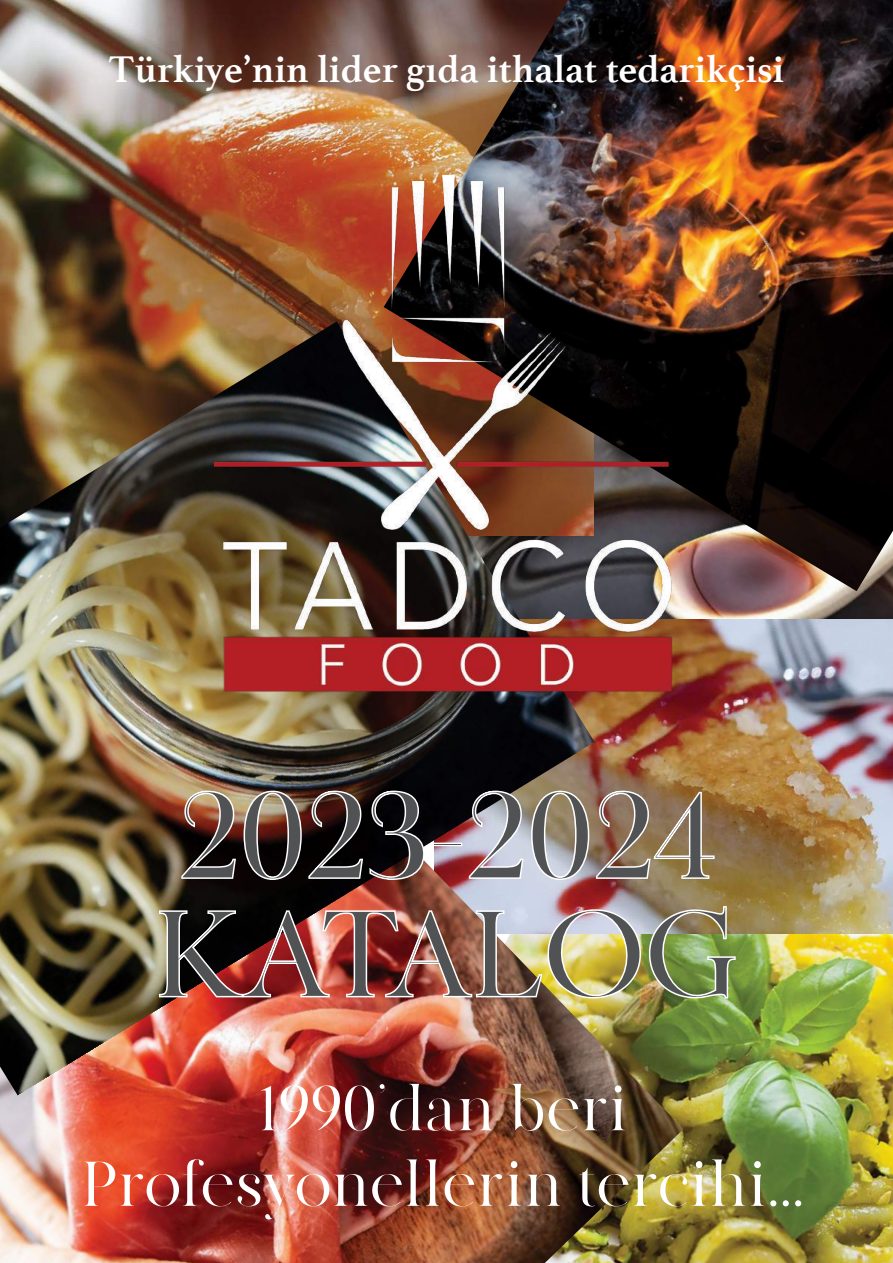
<style>
.page{position:relative;width:893px;height:1263px;background:#fff}
.page>*{position:absolute;margin:0;border:0;box-sizing:border-box;transform-origin:0 0}
.t1{font:120px/118.5px "MADE Canvas";color:#515254}
.t2{font:63px/75.6px "MADE Canvas";color:#fff;text-align:center}
.t3{font:700 39px "Athelas";color:#fff}
</style>
<div class="page">
<img style="left:688px;top:591px;width:205px;height:28px">
<img style="left:0;top:0;width:384px;height:321px">
<img style="left:384px;top:0;width:509px;height:591px">
<img style="left:683px;top:934px;width:210px;height:329px">
<img style="left:594px;top:619px;width:299px;height:315px">
<img style="left:0;top:733px;width:683px;height:530px">
<img style="left:0;top:321px;width:594px;height:774px">
<img style="left:180px;top:789px;width:246px;height:92px">
<img style="left:467px;top:789px;width:249px;height:92px">
<img style="left:157px;top:907px;width:485px;height:92px">
<img style="left:648px;top:904px;width:89px;height:97px">
<img style="left:214px;top:175px;width:474px;height:533px">
<p class="t3" style="left:109px;top:38px;width:677px">Türkiye’nin lider gıda ithalat tedarikçisi</p>
<h1 class="t1" style="left:154px;top:788px;width:584px">2023-2024<br>KATALOG</h1>
<h2 class="t2" style="left:81px;top:1076px;width:724px">1990’dan beri<br>Profesyonellerin tercihi...</h2>
</div>
